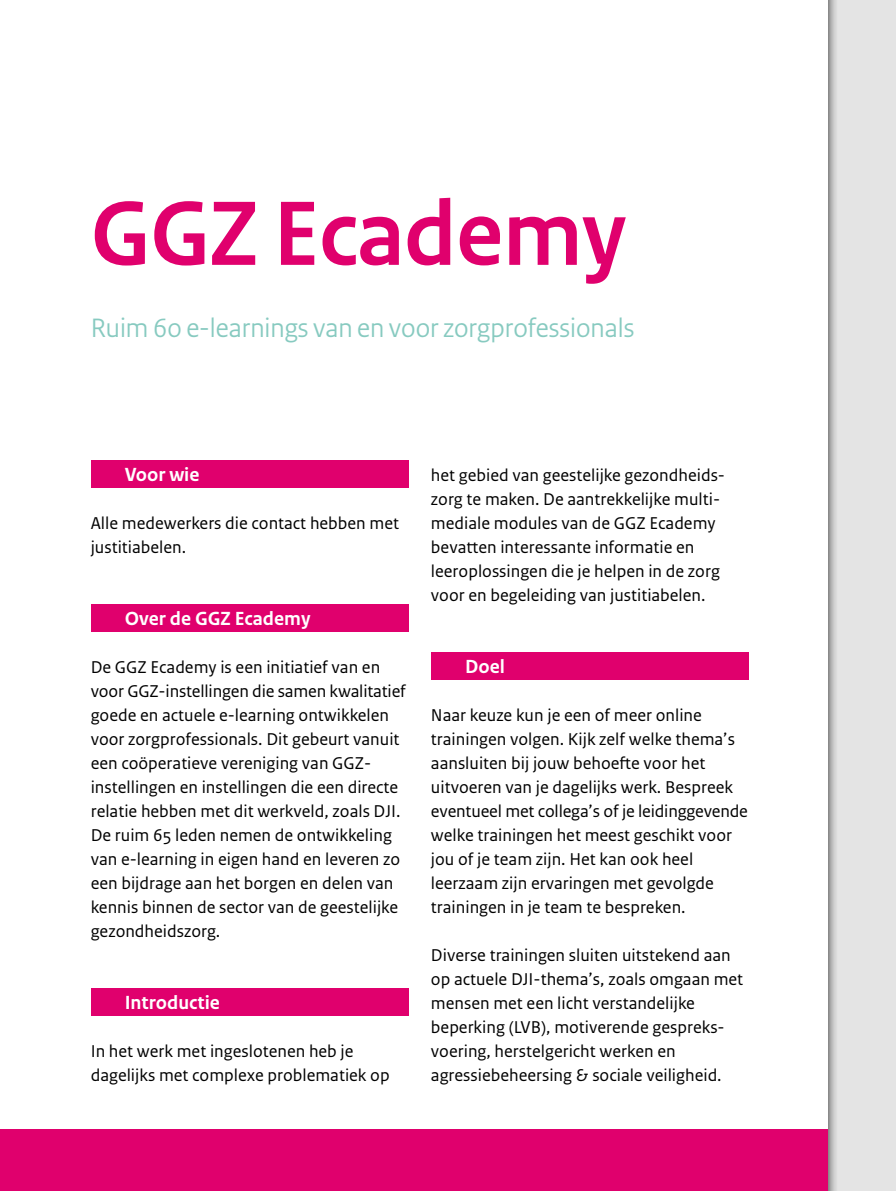
<style>
.page{position:relative;width:896px;height:1191px;background:#fff}
.page>*{position:absolute;margin:0;border:0;box-sizing:border-box;transform-origin:0 0}
.t1{font:700 96px "Rijksoverheid Sans Heading";color:#e0006d}
.t2{font:28px "Rijksoverheid Sans Heading";color:#87cac0}
.t3{font:700 20px "Rijksoverheid Sans Text";color:#fff}
.t4{font:18px/24px "Rijksoverheid Sans Text";color:#000}
</style>
<div class="page">
<div style="left:0;top:1129px;width:856px;height:62px;background:#e0006d"></div>
<div style="left:91px;top:460px;width:317px;height:27px;background:#e0006d"></div>
<div style="left:91px;top:604px;width:317px;height:27px;background:#e0006d"></div>
<div style="left:91px;top:988px;width:317px;height:27px;background:#e0006d"></div>
<div style="left:431px;top:652px;width:317px;height:27px;background:#e0006d"></div>
<div style="left:809px;top:0;width:87px;height:1191px;background:#000;opacity:.75"></div>
<h1 class="t1" style="left:91px;top:180px;width:537px">GGZ Ecademy</h1>
<h2 class="t2" style="left:91px;top:311px;width:545px">Ruim 60 e-learnings van en voor zorgprofessionals</h2>
<p class="t3" style="left:125px;top:463px;width:76px">Voor wie</p>
<p class="t4" style="left:91px;top:511px;width:310px">Alle medewerkers die contact hebben met justitiabelen.</p>
<p class="t3" style="left:125px;top:607px;width:187px">Over de GGZ Ecademy</p>
<p class="t4" style="left:91px;top:655px;width:316px">De GGZ Ecademy is een initiatief van en voor GGZ-instellingen die samen kwalitatief goede en actuele e-learning ontwikkelen voor zorgprofessionals. Dit gebeurt vanuit een coöperatieve vereniging van GGZ&shy;instellingen en instellingen die een directe relatie hebben met dit werkveld, zoals DJI.<br>De ruim 65 leden nemen de ontwikkeling van e-learning in eigen hand en leveren zo een bijdrage aan het borgen en delen van kennis binnen de sector van de geestelijke gezondheidszorg.</p>
<p class="t3" style="left:125px;top:991px;width:97px">Introductie</p>
<p class="t4" style="left:91px;top:1039px;width:300px">In het werk met ingeslotenen heb je dagelijks met complexe problematiek op</p>
<p class="t4" style="left:431px;top:463px;width:293px">het gebied van geestelijke gezondheids&shy;zorg te maken. De aantrekkelijke multi&shy;mediale modules van de GGZ Ecademy bevatten interessante informatie en leeroplossingen die je helpen in de zorg voor en begeleiding van justitiabelen.</p>
<p class="t3" style="left:465px;top:655px;width:41px">Doel</p>
<p class="t4" style="left:431px;top:703px;width:318px">Naar keuze kun je een of meer online trainingen volgen. Kijk zelf welke thema’s aansluiten bij jouw behoefte voor het uitvoeren van je dagelijks werk. Bespreek eventueel met collega’s of je leidinggevende welke trainingen het meest geschikt voor jou of je team zijn. Het kan ook heel leerzaam zijn ervaringen met gevolgde trainingen in je team te bespreken.</p>
<p class="t4" style="left:431px;top:943px;width:314px">Diverse trainingen sluiten uitstekend aan op actuele DJI-thema’s, zoals omgaan met mensen met een licht verstandelijke beperking (LVB), motiverende gespreks&shy;voering, herstelgericht werken en agressiebeheersing &amp; sociale veiligheid.</p>
</div>
